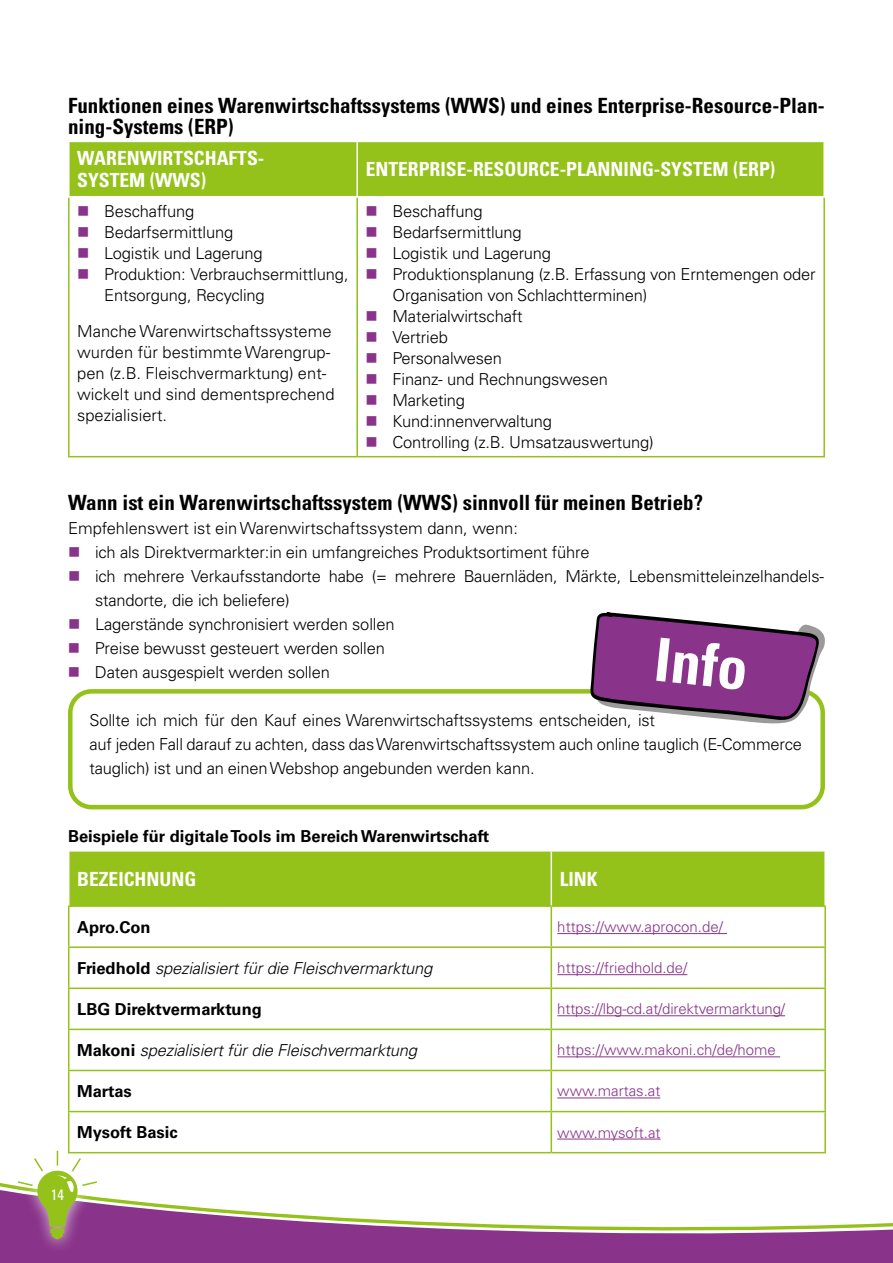
<style>
.page{position:relative;width:893px;height:1263px;background:#fff}
.page>*{position:absolute;margin:0;border:0;box-sizing:border-box;transform-origin:0 0}
.t1{font:700 condensed 60px "Univers LT Pro";color:#fff}
.t2{font:700 condensed 21px/21px "Univers LT Pro";color:#000}
.t3{font:700 condensed 19.5px/22.5px "Univers LT Pro";color:#fff}
.t4{font:300 16.5px/21px "Univers LT Pro 45";letter-spacing:-.01em;color:#000}
.t5{font:700 16.5px "Univers LT Pro 65";color:#000}
.t6{font:italic 300 16.5px "Univers LT Pro 45";letter-spacing:-.01em;color:#000}
.t7{font:300 15px "Univers LT Pro 45";color:#89348a}
.t8{font:condensed 15px "Univers LT Pro";color:#fff}
.s1{font-family:"Univers LT Pro 65";font-weight:700;font-style:normal}
</style>
<div class="page">
<svg style="left:0;top:1183px;width:893px;height:80px"></svg>
<div style="left:6px;top:1138px;width:103px;height:114px;background:#fff;opacity:.75"></div>
<svg style="left:16px;top:1151px;width:83px;height:88px"></svg>
<div style="left:70px;top:142px;width:753px;height:54px;background:#94c11a"></div>
<hr style="left:68px;top:197px;width:2px;height:259px;background:#94c11a">
<hr style="left:356px;top:197px;width:2px;height:259px;background:#94c11a">
<hr style="left:357px;top:456px;width:468px;height:1px;background:#94c11a">
<hr style="left:823px;top:197px;width:2px;height:259px;background:#94c11a">
<hr style="left:68px;top:456px;width:289px;height:1px;background:#94c11a">
<hr style="left:356px;top:142px;width:2px;height:54px;background:#fff">
<div style="left:68px;top:689px;width:757px;height:120px;border:4px solid #94c11a;border-radius:21px"></div>
<svg style="left:590px;top:612px;width:235px;height:111px"></svg>
<div style="left:69px;top:851px;width:755px;height:54px;background:#94c11a"></div>
<hr style="left:68px;top:905px;width:483px;height:2px;background:#94c11a">
<hr style="left:68px;top:907px;width:1px;height:39px;background:#94c11a">
<hr style="left:551px;top:905px;width:275px;height:2px;background:#94c11a">
<hr style="left:551px;top:907px;width:1px;height:39px;background:#94c11a">
<hr style="left:824px;top:907px;width:2px;height:39px;background:#94c11a">
<hr style="left:68px;top:946px;width:483px;height:2px;background:#94c11a">
<hr style="left:68px;top:948px;width:1px;height:39px;background:#94c11a">
<hr style="left:551px;top:946px;width:275px;height:2px;background:#94c11a">
<hr style="left:551px;top:948px;width:1px;height:39px;background:#94c11a">
<hr style="left:824px;top:948px;width:2px;height:39px;background:#94c11a">
<hr style="left:68px;top:987px;width:483px;height:2px;background:#94c11a">
<hr style="left:68px;top:989px;width:1px;height:40px;background:#94c11a">
<hr style="left:551px;top:987px;width:275px;height:2px;background:#94c11a">
<hr style="left:551px;top:989px;width:1px;height:40px;background:#94c11a">
<hr style="left:824px;top:989px;width:2px;height:40px;background:#94c11a">
<hr style="left:68px;top:1029px;width:483px;height:1px;background:#94c11a">
<hr style="left:68px;top:1030px;width:1px;height:40px;background:#94c11a">
<hr style="left:551px;top:1029px;width:275px;height:1px;background:#94c11a">
<hr style="left:551px;top:1030px;width:1px;height:40px;background:#94c11a">
<hr style="left:824px;top:1030px;width:2px;height:40px;background:#94c11a">
<hr style="left:68px;top:1070px;width:483px;height:1px;background:#94c11a">
<hr style="left:68px;top:1071px;width:1px;height:40px;background:#94c11a">
<hr style="left:551px;top:1070px;width:275px;height:1px;background:#94c11a">
<hr style="left:551px;top:1071px;width:1px;height:40px;background:#94c11a">
<hr style="left:824px;top:1071px;width:2px;height:40px;background:#94c11a">
<hr style="left:68px;top:1111px;width:483px;height:1px;background:#94c11a">
<hr style="left:68px;top:1112px;width:1px;height:40px;background:#94c11a">
<hr style="left:551px;top:1111px;width:275px;height:1px;background:#94c11a">
<hr style="left:551px;top:1112px;width:1px;height:40px;background:#94c11a">
<hr style="left:824px;top:1112px;width:2px;height:40px;background:#94c11a">
<hr style="left:68px;top:1152px;width:483px;height:1px;background:#94c11a">
<hr style="left:551px;top:1152px;width:275px;height:1px;background:#94c11a">
<hr style="left:551px;top:851px;width:1px;height:54px;background:#fff">
<hr style="left:557px;top:933px;width:170px;height:1px;background:#89348a">
<hr style="left:557px;top:974px;width:130px;height:1px;background:#89348a">
<hr style="left:557px;top:1015px;width:228px;height:1px;background:#89348a">
<hr style="left:557px;top:1056px;width:223px;height:1px;background:#89348a">
<hr style="left:557px;top:1097px;width:103px;height:1px;background:#89348a">
<hr style="left:557px;top:1139px;width:104px;height:1px;background:#89348a">
<p class="t2" style="left:68px;top:95px;width:758px">Funktionen eines Warenwirtschaftssystems (WWS) und eines Enterprise-Resource-Plan&shy;ning-Systems (ERP)</p>
<p class="t3" style="left:77px;top:146px;width:189px">WARENWIRTSCHAFTS-<br>SYSTEM (WWS)</p>
<p class="t3" style="left:366px;top:158px;width:411px">ENTERPRISE-RESOURCE-PLANNING-SYSTEM (ERP)</p>
<p class="t4" style="left:104px;top:200px;width:246px">Beschaffung<br>Bedarfsermittlung<br>Logistik und Lagerung<br>Produktion: Verbrauchsermittlung,<br>Entsorgung, Recycling</p>
<p class="t4" style="left:77px;top:320px;width:259px">Manche Warenwirtschaftssysteme wurden für bestimmte Warengrup&shy;pen (z.B. Fleischvermarktung) ent&shy;wickelt und sind dementsprechend spezialisiert.</p>
<p class="t4" style="left:392px;top:200px;width:425px">Beschaffung<br>Bedarfsermittlung<br>Logistik und Lagerung<br>Produktionsplanung (z.B. Erfassung von Erntemengen oder<br>Organisation von Schlachtterminen)<br>Materialwirtschaft<br>Vertrieb<br>Personalwesen<br>Finanz- und Rechnungswesen<br>Marketing<br>Kund:innenverwaltung<br>Controlling (z.B. Umsatzauswertung)</p>
<p class="t2" style="left:68px;top:492px;width:637px">Wann ist ein Warenwirtschaftssystem (WWS) sinnvoll für meinen Betrieb?</p>
<p class="t4" style="left:95px;top:516px;width:731px;line-height:24px;text-indent:-27px">Empfehlenswert ist ein Warenwirtschaftssystem dann, wenn:<br>ich als Direktvermarkter:in ein umfangreiches Produktsortiment führe<br>ich mehrere Verkaufsstandorte habe (= mehrere Bauernläden, Märkte, Lebensmitteleinzelhandels&shy;standorte, die ich beliefere)<br>Lagerstände synchronisiert werden sollen<br>Preise bewusst gesteuert werden sollen<br>Daten ausgespielt werden sollen</p>
<h1 class="t1" style="left:659px;top:622px;width:95px;rotate:6deg">Info</h1>
<p class="t4" style="left:90px;top:708px;width:714px;line-height:24px">Sollte ich mich für den Kauf eines Warenwirtschaftssystems entscheiden, ist<br>auf jeden Fall darauf zu achten, dass das Warenwirtschaftssystem auch online tauglich (E-Commerce tauglich) ist und an einen Webshop angebunden werden kann.</p>
<p class="t5" style="left:68px;top:825px;width:423px">Beispiele für digitale Tools im Bereich Warenwirtschaft</p>
<p class="t3" style="left:77px;top:867px;width:121px">BEZEICHNUNG</p>
<p class="t3" style="left:560px;top:867px;width:39px">LINK</p>
<p class="t5" style="left:77px;top:915px;width:75px">Apro.Con</p>
<p class="t7" style="left:557px;top:917px;width:167px">https://www.aprocon.de/</p>
<p class="t6" style="left:77px;top:958px;width:356px"><span class="s1">Friedhold</span> spezialisiert für die Fleischvermarktung</p>
<p class="t7" style="left:557px;top:958px;width:132px">https://friedhold.de/</p>
<p class="t5" style="left:77px;top:997px;width:186px">LBG Direktvermarktung</p>
<p class="t7" style="left:557px;top:999px;width:229px">https://lbg-cd.at/direktvermarktung/</p>
<p class="t6" style="left:77px;top:1040px;width:341px"><span class="s1">Makoni</span> spezialisiert für die Fleischvermarktung</p>
<p class="t7" style="left:557px;top:1040px;width:220px">https://www.makoni.ch/de/home</p>
<p class="t5" style="left:77px;top:1079px;width:56px">Martas</p>
<p class="t7" style="left:557px;top:1081px;width:105px">www.martas.at</p>
<p class="t5" style="left:77px;top:1121px;width:102px">Mysoft Basic</p>
<p class="t7" style="left:557px;top:1122px;width:105px">www.mysoft.at</p>
<p class="t8" style="left:51px;top:1185px;width:15px">14</p>
</div>
